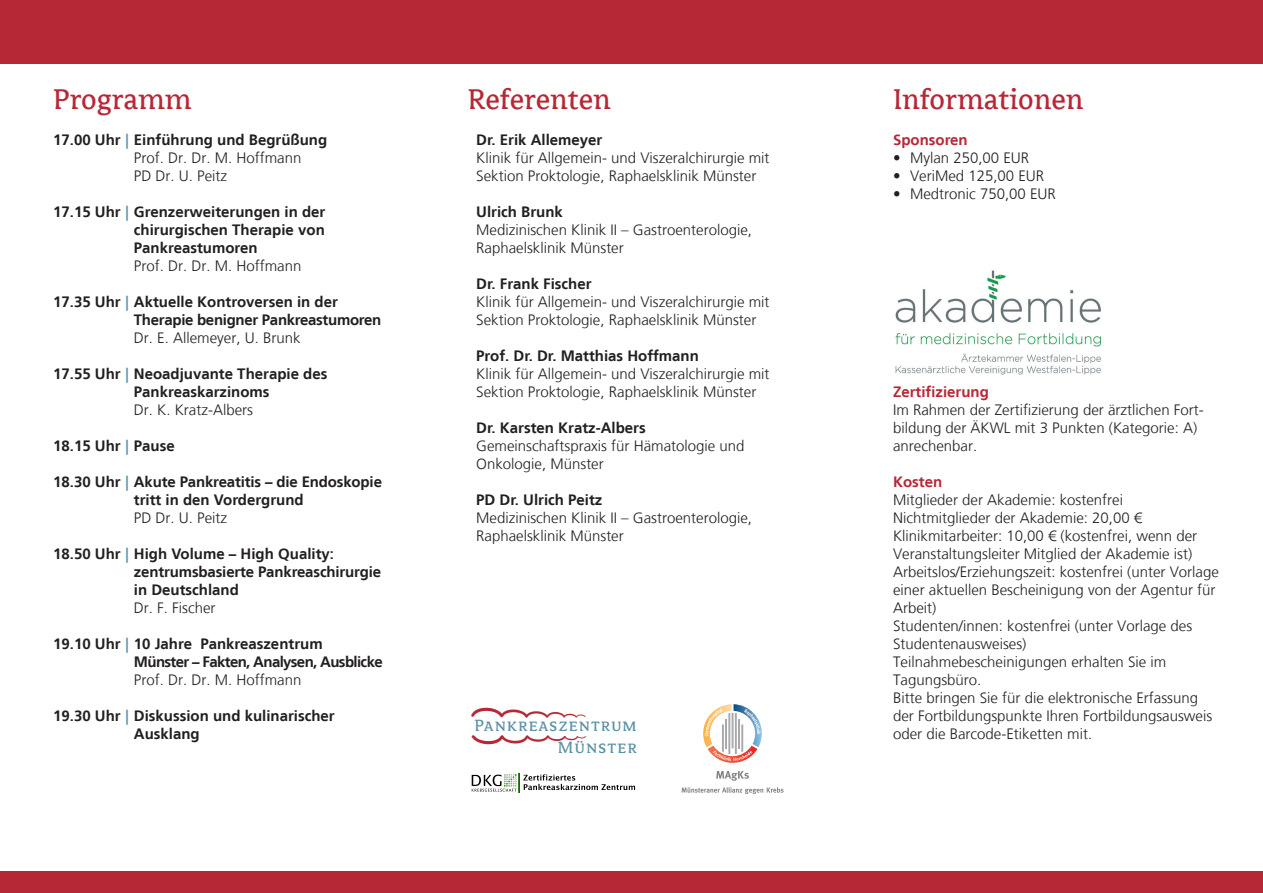
<style>
.page{position:relative;width:1263px;height:893px;background:#fff}
.page>*{position:absolute;margin:0;border:0;box-sizing:border-box;transform-origin:0 0}
.t1{font:31.8px "Comic Sans MS";color:#b72837}
.t2{font:31.5px "Avance Offc";color:#b72837}
.t3{font:27.3px "Comic Sans MS";color:#b72837}
.t4{font:22.65px "Comic Sans MS";color:#b72837}
.t5{font:18.15px/21.8px "Avance Sc Offc";color:#5d91a7;text-align:right}
.t6{font:18.15px "Comic Sans MS";color:#b72837}
.t7{font:300 15px/18px "Frutiger LT";color:#231f20}
.t8{font:700 15px "Frutiger LT";color:#231f20}
.t9{font:700 15px/18px "Frutiger LT";letter-spacing:-.02em;color:#231f20}
.t10{font:700 15px "Frutiger LT";letter-spacing:-.04em;color:#231f20}
.t11{font:700 15px "Frutiger LT";color:#b72837}
.t12{font:13.65px "Comic Sans MS";color:#b72837}
.t13{font:9.15px "Comic Sans MS";color:#b72837}
.s1{color:#5d91a7}
.s2{font-weight:300}
</style>
<div class="page">
<div style="left:0;top:0;width:1263px;height:64px;background:#b72837"></div>
<div style="left:0;top:872px;width:1263px;height:21px;background:#b72837"></div>
<svg style="left:716px;top:771px;width:33px;height:10px"></svg>
<svg style="left:681px;top:787px;width:103px;height:7px"></svg>
<svg style="left:703px;top:704px;width:59px;height:59px"></svg>
<img style="left:471px;top:774px;width:165px;height:19px">
<img style="left:523px;top:774px;width:52px;height:6px">
<img style="left:524px;top:784px;width:111px;height:6px">
<svg style="left:504px;top:773px;width:16px;height:19px"></svg>
<img style="left:482px;top:789px;width:35px;height:3px">
<img style="left:472px;top:775px;width:30px;height:11px">
<img style="left:895px;top:270px;width:207px;height:104px">
<p class="t2" style="left:53px;top:84px;width:140px">Programm</p>
<p class="t8" style="left:53px;top:131px;width:276px">17.00 Uhr <span class="s1">|</span> Einführung und Begrüßung</p>
<p class="t7" style="left:134px;top:149px;width:169px">Prof. Dr. Dr. M. Hoffmann</p>
<p class="t7" style="left:134px;top:167px;width:95px">PD Dr. U. Peitz</p>
<p class="t8" style="left:53px;top:203px;width:274px">17.15 Uhr <span class="s1">|</span> Grenzerweiterungen in der</p>
<p class="t8" style="left:134px;top:221px;width:192px">chirurgischen Therapie von</p>
<p class="t8" style="left:134px;top:239px;width:125px">Pankreastumoren</p>
<p class="t7" style="left:134px;top:257px;width:169px">Prof. Dr. Dr. M. Hoffmann</p>
<p class="t8" style="left:53px;top:293px;width:286px">17.35 Uhr <span class="s1">|</span> Aktuelle Kontroversen in der</p>
<p class="t9" style="left:134px;top:311px;width:249px">Therapie benigner Pankreastumoren<br><span class="s2">Dr. E. Allemeyer, U. Brunk</span></p>
<p class="t8" style="left:53px;top:365px;width:276px">17.55 Uhr <span class="s1">|</span> Neoadjuvante Therapie des</p>
<p class="t8" style="left:134px;top:383px;width:137px">Pankreaskarzinoms</p>
<p class="t7" style="left:134px;top:401px;width:121px">Dr. K. Kratz-Albers</p>
<p class="t8" style="left:53px;top:437px;width:123px">18.15 Uhr <span class="s1">|</span> Pause</p>
<p class="t8" style="left:53px;top:473px;width:330px">18.30 Uhr <span class="s1">|</span> Akute Pankreatitis – die Endoskopie</p>
<p class="t8" style="left:134px;top:491px;width:171px">tritt in den Vordergrund</p>
<p class="t7" style="left:134px;top:509px;width:95px">PD Dr. U. Peitz</p>
<p class="t8" style="left:53px;top:545px;width:282px">18.50 Uhr <span class="s1">|</span> High Volume – High Quality:</p>
<p class="t8" style="left:134px;top:563px;width:249px">zentrumsbasierte Pankreaschirurgie</p>
<p class="t8" style="left:134px;top:581px;width:107px">in Deutschland</p>
<p class="t7" style="left:134px;top:599px;width:83px">Dr. F. Fischer</p>
<p class="t8" style="left:53px;top:635px;width:271px">19.10 Uhr <span class="s1">|</span> 10 Jahre Pankreaszentrum</p>
<p class="t10" style="left:134px;top:653px;width:250px">Münster – Fakten, Analysen, Ausblicke</p>
<p class="t7" style="left:134px;top:671px;width:169px">Prof. Dr. Dr. M. Hoffmann</p>
<p class="t8" style="left:53px;top:707px;width:283px">19.30 Uhr <span class="s1">|</span> Diskussion und kulinarischer</p>
<p class="t8" style="left:134px;top:725px;width:67px">Ausklang</p>
<p class="t2" style="left:468px;top:84px;width:144px">Referenten</p>
<p class="t8" style="left:476px;top:131px;width:128px">Dr. Erik Allemeyer</p>
<p class="t7" style="left:476px;top:149px;width:295px">Klinik für Allgemein- und Viszeralchirurgie mit</p>
<p class="t7" style="left:476px;top:167px;width:282px">Sektion Proktologie, Raphaelsklinik Münster</p>
<p class="t8" style="left:476px;top:203px;width:88px">Ulrich Brunk</p>
<p class="t7" style="left:476px;top:221px;width:277px">Medizinischen Klinik II – Gastroenterologie,<br>Raphaelsklinik Münster</p>
<p class="t8" style="left:476px;top:275px;width:117px">Dr. Frank Fischer</p>
<p class="t7" style="left:476px;top:293px;width:295px">Klinik für Allgemein- und Viszeralchirurgie mit</p>
<p class="t7" style="left:476px;top:311px;width:282px">Sektion Proktologie, Raphaelsklinik Münster</p>
<p class="t8" style="left:476px;top:347px;width:224px">Prof. Dr. Dr. Matthias Hoffmann</p>
<p class="t7" style="left:476px;top:365px;width:295px">Klinik für Allgemein- und Viszeralchirurgie mit</p>
<p class="t7" style="left:476px;top:383px;width:282px">Sektion Proktologie, Raphaelsklinik Münster</p>
<p class="t8" style="left:476px;top:419px;width:171px">Dr. Karsten Kratz-Albers</p>
<p class="t7" style="left:476px;top:437px;width:270px">Gemeinschaftspraxis für Hämatologie und</p>
<p class="t7" style="left:476px;top:455px;width:129px">Onkologie, Münster</p>
<p class="t8" style="left:476px;top:491px;width:128px">PD Dr. Ulrich Peitz</p>
<p class="t7" style="left:476px;top:509px;width:277px">Medizinischen Klinik II – Gastroenterologie,<br>Raphaelsklinik Münster</p>
<p class="t1" style="left:513px;top:706px;width:13px;rotate:90deg">(</p>
<p class="t1" style="left:462px;top:746px;width:13px;rotate:-90deg">(</p>
<p class="t3" style="left:537px;top:708px;width:11px;rotate:90deg">(</p>
<p class="t4" style="left:556px;top:710px;width:10px;rotate:90deg">(</p>
<p class="t6" style="left:571px;top:711px;width:8px;rotate:90deg">(</p>
<p class="t12" style="left:582px;top:713px;width:6px;rotate:90deg">(</p>
<p class="t13" style="left:588px;top:714px;width:5px;rotate:90deg">(</p>
<p class="t3" style="left:492px;top:745px;width:11px;rotate:-90deg">(</p>
<p class="t4" style="left:519px;top:743px;width:10px;rotate:-90deg">(</p>
<p class="t6" style="left:542px;top:742px;width:8px;rotate:-90deg">(</p>
<p class="t12" style="left:560px;top:740px;width:6px;rotate:-90deg">(</p>
<p class="t13" style="left:574px;top:739px;width:5px;rotate:-90deg">(</p>
<p class="t5" style="left:474px;top:716px;width:164px">Pankreaszentrum<br>Münster</p>
<p class="t2" style="left:893px;top:84px;width:192px">Informationen</p>
<p class="t11" style="left:893px;top:131px;width:76px">Sponsoren</p>
<p class="t7" style="left:893px;top:149px;width:138px">• Mylan 250,00 EUR</p>
<p class="t7" style="left:893px;top:167px;width:153px">• VeriMed 125,00 EUR</p>
<p class="t7" style="left:893px;top:185px;width:164px">• Medtronic 750,00 EUR</p>
<p class="t11" style="left:893px;top:383px;width:97px">Zertifizierung</p>
<p class="t7" style="left:893px;top:401px;width:312px">Im Rahmen der Zertifizierung der ärztlichen Fort&shy;bildung der ÄKWL mit 3 Punkten (Kategorie: A) anrechenbar.</p>
<p class="t11" style="left:893px;top:473px;width:51px">Kosten</p>
<p class="t7" style="left:893px;top:491px;width:232px">Mitglieder der Akademie: kostenfrei</p>
<p class="t7" style="left:893px;top:509px;width:251px">Nichtmitglieder der Akademie: 20,00 €</p>
<p class="t7" style="left:893px;top:527px;width:306px">Klinikmitarbeiter: 10,00 € (kostenfrei, wenn der</p>
<p class="t7" style="left:893px;top:545px;width:301px">Veranstaltungsleiter Mitglied der Akademie ist)</p>
<p class="t7" style="left:893px;top:563px;width:327px">Arbeitslos/Erziehungszeit: kostenfrei (unter Vorlage einer aktuellen Bescheinigung von der Agentur für<br>Arbeit)</p>
<p class="t7" style="left:893px;top:617px;width:301px">Studenten/innen: kostenfrei (unter Vorlage des</p>
<p class="t7" style="left:893px;top:635px;width:135px">Studentenausweises)</p>
<p class="t7" style="left:893px;top:653px;width:275px">Teilnahmebescheinigungen erhalten Sie im</p>
<p class="t7" style="left:893px;top:671px;width:90px">Tagungsbüro.</p>
<p class="t7" style="left:893px;top:689px;width:321px">Bitte bringen Sie für die elektronische Erfassung der Fortbildungspunkte Ihren Fortbildungsausweis oder die Barcode-Etiketten mit.</p>
</div>
